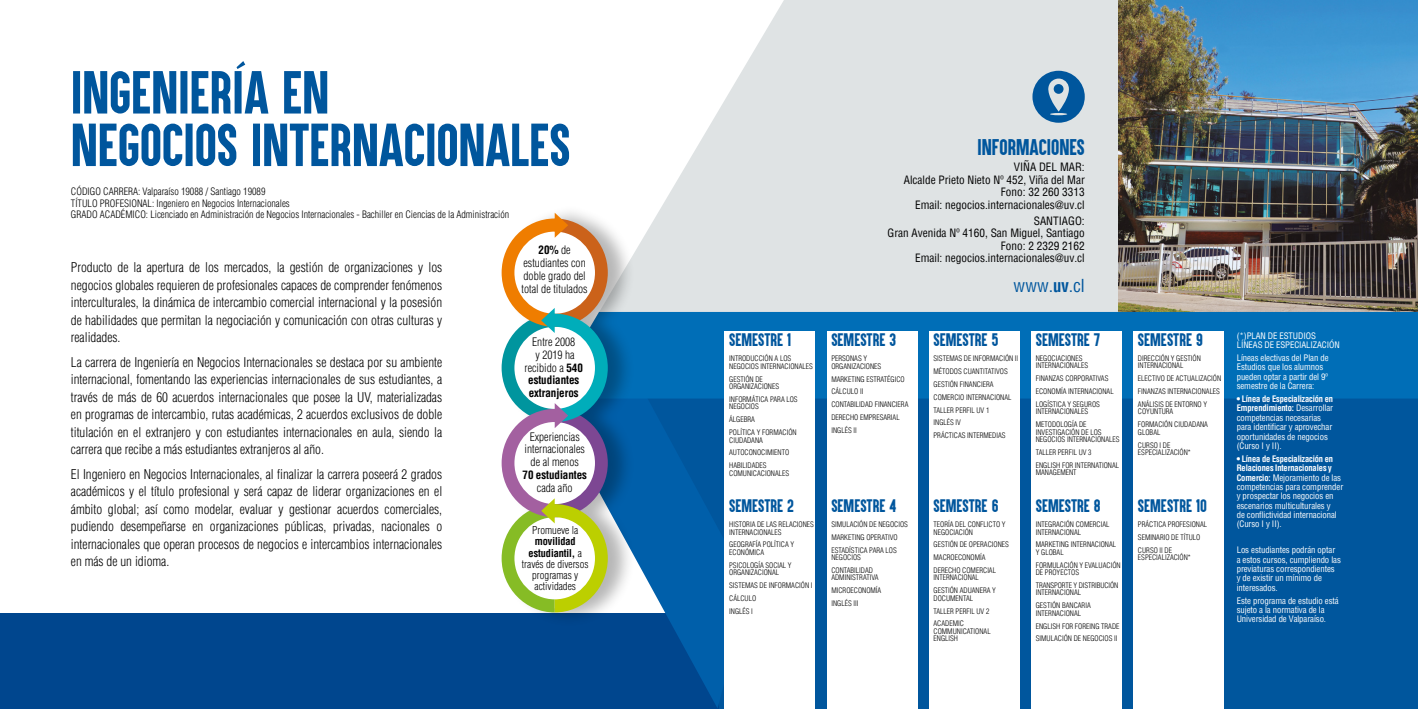
<style>
.page{position:relative;width:1418px;height:709px;background:#fff}
.page>*{position:absolute;margin:0;border:0;box-sizing:border-box;transform-origin:0 0}
.t1{font:50px/52.5px "Aku&Kamu";color:#00569d}
.t2{font:18.75px "Aku&Kamu";color:#00569d}
.t3{font:condensed 17.5px "Helvetica";color:#00569d}
.t4{font:15px "Aku&Kamu";color:#00569d}
.t5{font:300 condensed 13.12px/17.5px "Helvetica";color:#000;text-align:justify}
.t6{font:300 condensed 11.38px/12.9px "Helvetica";color:#000;text-align:center}
.t7{font:700 condensed 11.38px "Helvetica";color:#000}
.t8{font:condensed 11.25px/12.5px "Helvetica";color:#000;text-align:right}
.t9{font:300 condensed 10.62px/11.2px "Helvetica";color:#000;text-align:center}
.t10{font:300 condensed 10px/11.2px "Helvetica";color:#000}
.t11{font:condensed 8.75px/9.4px "Helvetica";letter-spacing:-.01em;color:#fff}
.t12{font:300 condensed 7.5px/12.9px "Helvetica";color:#000}
.s1{font-weight:700}
</style>
<div class="page">
<svg style="left:635px;top:0;width:483px;height:312px;background:#e3e6e7"></svg>
<img style="left:1118px;top:0;width:299px;height:312px">
<div style="left:718px;top:398px;width:699px;height:311px;background:#00569d"></div>
<div style="left:0;top:613px;width:718px;height:96px;background:#00468e"></div>
<svg style="left:635px;top:398px;width:89px;height:310px;fill:#005faa"></svg>
<div style="left:635px;top:312px;width:782px;height:86px;background:#006eb7"></div>
<svg style="left:1032px;top:71px;width:52px;height:52px;background:#5289b7"></svg>
<div style="left:502px;top:202px;width:133px;height:424px;background:#000;opacity:.29"></div>
<svg style="left:501px;top:213px;width:107px;height:399px"></svg>
<div style="left:724px;top:332px;width:91px;height:377px;background:#fff"></div>
<div style="left:827px;top:332px;width:90px;height:377px;background:#fff"></div>
<div style="left:929px;top:332px;width:90px;height:377px;background:#fff"></div>
<div style="left:1031px;top:332px;width:90px;height:377px;background:#fff"></div>
<div style="left:1133px;top:332px;width:90px;height:377px;background:#fff"></div>
<h1 class="t1" style="left:71px;top:66px;width:501px">INGENIERÍA EN<br>NEGOCIOS INTERNACIONALES</h1>
<h3 class="t10" style="left:71px;top:186px;width:440px">CÓDIGO CARRERA: Valparaíso 19088 / Santiago 19089<br>TÍTULO PROFESIONAL: Ingeniero en Negocios Internacionales<br>GRADO ACADÉMICO: Licenciado en Administración de Negocios Internacionales - Bachiller en Ciencias de la Administración</h3>
<p class="t5" style="left:71px;top:258px;width:373px">Producto de la apertura de los mercados, la gestión de organizaciones y los negocios globales requieren de profesionales capaces de comprender fenómenos interculturales, la dinámica de intercambio comercial internacional y la posesión de habilidades que permitan la negociación y comunicación con otras culturas y realidades.</p>
<p class="t5" style="left:71px;top:353px;width:373px">La carrera de Ingeniería en Negocios Internacionales se destaca por su ambiente internacional, fomentando las experiencias internacionales de sus estudiantes, a través de más de 60 acuerdos internacionales que posee la UV, materializadas en programas de intercambio, rutas académicas, 2 acuerdos exclusivos de doble titulación en el extranjero y con estudiantes internacionales en aula, siendo la carrera que recibe a más estudiantes extranjeros al año.</p>
<p class="t5" style="left:71px;top:465px;width:373px">El Ingeniero en Negocios Internacionales, al finalizar la carrera poseerá 2 grados académicos y el título profesional y será capaz de liderar organizaciones en el ámbito global; así como modelar, evaluar y gestionar acuerdos comerciales, pudiendo desempeñarse en organizaciones públicas, privadas, nacionales o internacionales que operan procesos de negocios e intercambios internacionales en más de un idioma.</p>
<h3 class="t6" style="left:521px;top:243px;width:67px"><span class="s1">20%</span> de estudiantes con doble grado del total de titulados</h3>
<h3 class="t6" style="left:524px;top:335px;width:60px">Entre 2008<br>y 2019 ha recibido a <span class="s1">540 estudiantes extranjeros</span></h3>
<h3 class="t6" style="left:524px;top:430px;width:62px">Experiencias internacionales de al menos</h3>
<h3 class="t7" style="left:522px;top:468px;width:66px">70 estudiantes</h3>
<h3 class="t6" style="left:537px;top:481px;width:37px">cada año</h3>
<h3 class="t9" style="left:532px;top:524px;width:48px">Promueve la</h3>
<h3 class="t9" style="left:522px;top:536px;width:68px"><span class="s1">movilidad estudiantil,</span> a través de diversos programas y actividades</h3>
<h3 class="t4" style="left:729px;top:330px;width:64px">SEMESTRE 1</h3>
<p class="t12" style="left:729px;top:355px;width:85px;line-height:7.5px">INTRODUCCIÓN A LOS<br>NEGOCIOS INTERNACIONALES</p>
<p class="t12" style="left:729px;top:375px;width:52px;line-height:7.5px">GESTIÓN DE<br>ORGANIZACIONES</p>
<p class="t12" style="left:729px;top:395px;width:70px;line-height:7.5px">INFORMÁTICA PARA LOS<br>NEGOCIOS</p>
<p class="t12" style="left:729px;top:413px;width:69px">ÁLGEBRA<br>POLÍTICA Y FORMACIÓN</p>
<p class="t12" style="left:729px;top:433px;width:62px">CIUDADANA<br>AUTOCONOCIMIENTO<br>HABILIDADES</p>
<p class="t12" style="left:729px;top:466px;width:62px">COMUNICACIONALES</p>
<h3 class="t4" style="left:729px;top:496px;width:66px">SEMESTRE 2</h3>
<p class="t12" style="left:729px;top:520px;width:86px;line-height:7.5px">HISTORIA DE LAS RELACIONES<br>INTERNACIONALES</p>
<p class="t12" style="left:729px;top:541px;width:66px;line-height:7.5px">GEOGRAFÍA POLÍTICA Y<br>ECONÓMICA</p>
<p class="t12" style="left:729px;top:561px;width:64px;line-height:7.5px">PSICOLOGÍA SOCIAL Y<br>ORGANIZACIONAL</p>
<p class="t12" style="left:729px;top:579px;width:85px">SISTEMAS DE INFORMACIÓN I<br>CÁLCULO<br>INGLÉS I</p>
<h2 class="t2" style="left:977px;top:135px;width:109px">INFORMACIONES</h2>
<h3 class="t8" style="left:903px;top:160px;width:182px">VIÑA DEL MAR:<br>Alcalde Prieto Nieto Nº 452, Viña del Mar<br>Fono: 32 260 3313<br>Email: negocios.internacionales@uv.cl</h3>
<h3 class="t8" style="left:887px;top:214px;width:199px">SANTIAGO:<br>Gran Avenida Nº 4160, San Miguel, Santiago<br>Fono: 2 2329 2162<br>Email: negocios.internacionales@uv.cl</h3>
<h3 class="t3" style="left:1013px;top:274px;width:73px">www.<span class="s1">uv</span>.cl</h3>
<h3 class="t4" style="left:831px;top:330px;width:66px">SEMESTRE 3</h3>
<p class="t12" style="left:831px;top:355px;width:52px;line-height:7.5px">PERSONAS Y<br>ORGANIZACIONES</p>
<p class="t12" style="left:831px;top:372px;width:79px">MARKETING ESTRATÉGICO<br>CÁLCULO II<br>CONTABILIDAD FINANCIERA<br>DERECHO EMPRESARIAL<br>INGLÉS II</p>
<h3 class="t4" style="left:831px;top:496px;width:66px">SEMESTRE 4</h3>
<p class="t12" style="left:831px;top:518px;width:78px">SIMULACIÓN DE NEGOCIOS<br>MARKETING OPERATIVO<br>ESTADÍSTICA PARA LOS</p>
<p class="t12" style="left:831px;top:551px;width:43px">NEGOCIOS<br>CONTABILIDAD</p>
<p class="t12" style="left:831px;top:571px;width:52px">ADMINISTRATIVA<br>MICROECONOMÍA<br>INGLÉS III</p>
<h3 class="t4" style="left:933px;top:330px;width:66px">SEMESTRE 5</h3>
<p class="t12" style="left:933px;top:352px;width:86px">SISTEMAS DE INFORMACIÓN II<br>MÉTODOS CUANTITATIVOS<br>GESTIÓN FINANCIERA<br>COMERCIO INTERNACIONAL<br>TALLER PERFIL UV 1<br>INGLÉS IV<br>PRÁCTICAS INTERMEDIAS</p>
<h3 class="t4" style="left:933px;top:496px;width:66px">SEMESTRE 6</h3>
<p class="t12" style="left:933px;top:520px;width:74px;line-height:7.5px">TEORÍA DEL CONFLICTO Y<br>NEGOCIACIÓN</p>
<p class="t12" style="left:933px;top:538px;width:77px">GESTIÓN DE OPERACIONES<br>MACROECONOMÍA<br>DERECHO COMERCIAL</p>
<p class="t12" style="left:933px;top:571px;width:64px">INTERNACIONAL<br>GESTIÓN ADUANERA Y</p>
<p class="t12" style="left:933px;top:591px;width:57px">DOCUMENTAL<br>TALLER PERFIL UV 2<br>ACADEMIC</p>
<p class="t12" style="left:933px;top:627px;width:59px;line-height:7.5px">COMMUNICATIONAL<br>ENGLISH</p>
<h3 class="t4" style="left:1035px;top:330px;width:66px">SEMESTRE 7</h3>
<p class="t12" style="left:1035px;top:354px;width:54px;line-height:7.5px">NEGOCIACIONES<br>INTERNACIONALES</p>
<p class="t12" style="left:1035px;top:372px;width:79px">FINANZAS CORPORATIVAS<br>ECONOMÍA INTERNACIONAL<br>LOGÍSTICA Y SEGUROS</p>
<p class="t12" style="left:1035px;top:405px;width:54px">INTERNACIONALES<br>METODOLOGÍA DE</p>
<p class="t12" style="left:1035px;top:428px;width:85px;line-height:7.5px">INVESTIGACIÓN DE LOS<br>NEGOCIOS INTERNACIONALES</p>
<p class="t12" style="left:1035px;top:446px;width:85px">TALLER PERFIL UV 3<br>ENGLISH FOR INTERNATIONAL</p>
<p class="t12" style="left:1035px;top:466px;width:42px">MANAGEMENT</p>
<h3 class="t4" style="left:1035px;top:496px;width:66px">SEMESTRE 8</h3>
<p class="t12" style="left:1035px;top:520px;width:75px;line-height:7.5px">INTEGRACIÓN COMERCIAL<br>INTERNACIONAL</p>
<p class="t12" style="left:1035px;top:541px;width:82px;line-height:7.5px">MARKETING INTERNACIONAL<br>Y GLOBAL</p>
<p class="t12" style="left:1035px;top:561px;width:86px;line-height:7.5px">FORMULACIÓN Y EVALUACIÓN<br>DE PROYECTOS</p>
<p class="t12" style="left:1035px;top:581px;width:84px;line-height:7.5px">TRANSPORTE Y DISTRIBUCIÓN<br>INTERNACIONAL</p>
<p class="t12" style="left:1035px;top:602px;width:57px;line-height:7.5px">GESTIÓN BANCARIA<br>INTERNACIONAL</p>
<p class="t12" style="left:1035px;top:619px;width:85px">ENGLISH FOR FOREING TRADE<br>SIMULACIÓN DE NEGOCIOS II</p>
<h3 class="t4" style="left:1137px;top:330px;width:66px">SEMESTRE 9</h3>
<p class="t12" style="left:1137px;top:354px;width:64px;line-height:7.5px">DIRECCIÓN Y GESTIÓN<br>INTERNACIONAL</p>
<p class="t12" style="left:1137px;top:372px;width:85px">ELECTIVO DE ACTUALIZACIÓN<br>FINANZAS INTERNACIONALES<br>ANÁLISIS DE ENTORNO Y</p>
<p class="t12" style="left:1137px;top:405px;width:72px">COYUNTURA<br>FORMACIÓN CIUDADANA</p>
<p class="t12" style="left:1137px;top:425px;width:34px">GLOBAL<br>CURSO I DE</p>
<p class="t12" style="left:1137px;top:446px;width:54px">ESPECIALIZACIÓN*</p>
<h3 class="t4" style="left:1137px;top:496px;width:70px">SEMESTRE 10</h3>
<p class="t12" style="left:1137px;top:518px;width:71px">PRÁCTICA PROFESIONAL<br>SEMINARIO DE TÍTULO<br>CURSO II DE</p>
<p class="t12" style="left:1137px;top:551px;width:54px">ESPECIALIZACIÓN*</p>
<p class="t11" style="left:1236px;top:331px;width:104px">(*)PLAN DE ESTUDIOS<br>LÍNEAS DE ESPECIALIZACIÓN</p>
<p class="t11" style="left:1236px;top:353px;width:93px">Líneas electivas del Plan de<br>Estudios que los alumnos pueden optar a partir del 9º semestre de la Carrera:</p>
<p class="t11" style="left:1236px;top:394px;width:98px"><span class="s1">• Línea de Especialización en<br>Emprendimiento:</span> Desarrollar competencias necesarias para identificar y aprovechar oportunidades de negocios (Curso I y II).</p>
<p class="t11" style="left:1236px;top:454px;width:108px"><span class="s1">• Línea de Especialización en<br>Relaciones Internacionales y<br>Comercio:</span> Mejoramiento de las competencias para comprender y prospectar los negocios en escenarios multiculturales y<br>de conflictividad internacional (Curso I y II).</p>
<p class="t11" style="left:1236px;top:545px;width:106px">Los estudiantes podrán optar a estos cursos, cumpliendo las previaturas correspondientes<br>y de existir un mínimo de interesados.</p>
<p class="t11" style="left:1236px;top:595px;width:104px">Este programa de estudio está sujeto a la normativa de la<br>Universidad de Valparaíso.</p>
</div>
